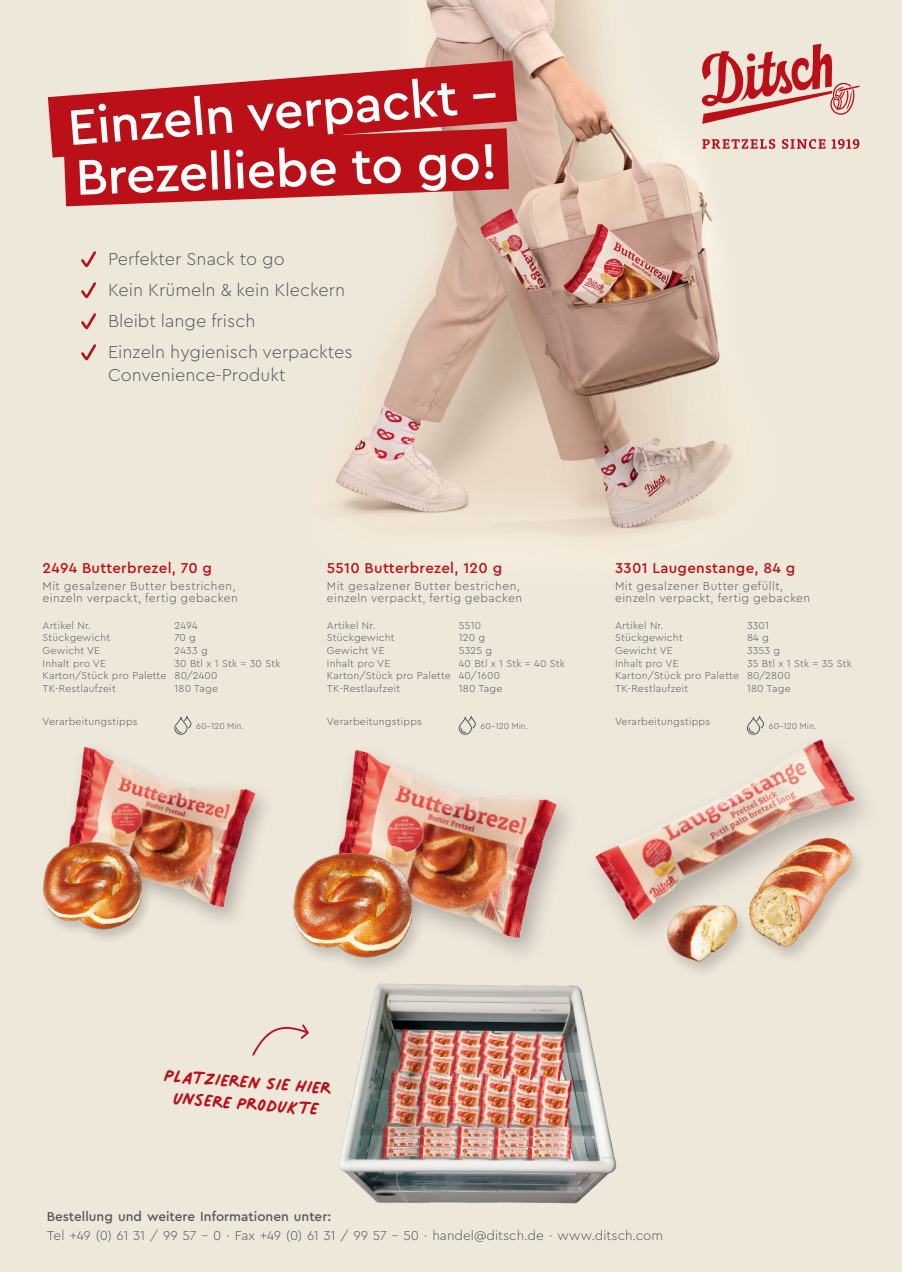
<style>
.page{position:relative;width:902px;height:1272px;background:#fff}
.page>*{position:absolute;margin:0;border:0;box-sizing:border-box;transform-origin:0 0}
.H1_DE_Cera_39pt{font:500 52.2px "Cera Pro";color:#fff}
.Beschriftung_Palmer{font:37.5px "Palmer Lake Print";color:#bb1018}
.t1{font:300 18px/22.5px "Cera Pro";color:#57585a}
.Produktname_Deutsch_bold_8pt{font:500 15px "Cera Pro";letter-spacing:.02em;color:#bb1018}
.t2{font:300 13.5px/19.5px "Cera Pro";letter-spacing:-.005em;color:#57585a}
.Produktbeschreibung_Deutsch_light_7pt{font:300 12px/12px "Cera Pro";letter-spacing:.035em;color:#57585a}
.Produktbeschreibung_Deutsch_light_7pt-2{font:300 10.5px "Cera Pro";letter-spacing:.02em;color:#57585a}
.Produkt_Legende_Deutsch_light_6_pt{font:300 9px "Cera Pro";color:#57585a}
.Produkt_Legende_Englisch_light_italic_6_{font:300 9px "Cera Pro";color:#57585a}
.s1{font-weight:500}
</style>
<div class="page">
<div style="left:0;top:0;width:901px;height:1271px;background:#eee8db"></div>
<svg style="left:81px;top:251px;width:15px;height:17px"></svg>
<svg style="left:81px;top:282px;width:15px;height:17px"></svg>
<svg style="left:81px;top:313px;width:15px;height:17px"></svg>
<svg style="left:81px;top:344px;width:15px;height:17px"></svg>
<img style="left:332px;top:0;width:490px;height:536px">
<svg style="left:702px;top:139px;width:157px;height:10px"></svg>
<svg style="left:701px;top:44px;width:158px;height:80px"></svg>
<img style="left:348px;top:749px;width:220px;height:205px">
<img style="left:76px;top:747px;width:189px;height:173px">
<img style="left:595px;top:739px;width:270px;height:196px">
<svg style="left:174px;top:716px;width:18px;height:19px"></svg>
<svg style="left:458px;top:716px;width:18px;height:19px"></svg>
<svg style="left:746px;top:716px;width:18px;height:19px"></svg>
<img style="left:338px;top:984px;width:279px;height:220px">
<svg style="left:252px;top:1024px;width:57px;height:32px"></svg>
<svg style="left:48px;top:61px;width:469px;height:145px"></svg>
<img style="left:43px;top:804px;width:127px;height:135px">
<img style="left:255px;top:807px;width:190px;height:191px">
<img style="left:640px;top:820px;width:225px;height:152px">
<p class="H1_DE_Cera_39pt" style="left:65px;top:95px;width:432px;rotate:-5deg">Einzeln verpackt –</p>
<p class="H1_DE_Cera_39pt" style="left:74px;top:142px;width:423px;rotate:-2deg">Brezelliebe to go!</p>
<p class="t1" style="left:108px;top:247px;width:178px">Perfekter Snack to go</p>
<p class="t1" style="left:108px;top:278px;width:238px">Kein Krümeln &amp; kein Kleckern</p>
<p class="t1" style="left:108px;top:309px;width:149px">Bleibt lange frisch</p>
<p class="t1" style="left:108px;top:340px;width:246px">Einzeln hygienisch verpacktes<br>Convenience-Produkt</p>
<p class="Produktname_Deutsch_bold_8pt" style="left:43px;top:558px;width:171px">2494 Butterbrezel, 70 g</p>
<p class="Produktbeschreibung_Deutsch_light_7pt" style="left:43px;top:579px;width:197px;line-height:12.5px">Mit gesalzener Butter bestrichen, einzeln verpackt, fertig gebacken</p>
<p class="Produktbeschreibung_Deutsch_light_7pt-2" style="left:43px;top:618px;width:50px">Artikel Nr.</p>
<p class="Produktbeschreibung_Deutsch_light_7pt-2" style="left:43px;top:631px;width:69px">Stückgewicht</p>
<p class="Produktbeschreibung_Deutsch_light_7pt-2" style="left:43px;top:643px;width:59px">Gewicht VE</p>
<p class="Produktbeschreibung_Deutsch_light_7pt-2" style="left:43px;top:656px;width:65px">Inhalt pro VE</p>
<p class="Produktbeschreibung_Deutsch_light_7pt-2" style="left:43px;top:668px;width:125px">Karton/Stück pro Palette</p>
<p class="Produktbeschreibung_Deutsch_light_7pt-2" style="left:43px;top:681px;width:75px">TK-Restlaufzeit</p>
<p class="Produktbeschreibung_Deutsch_light_7pt-2" style="left:43px;top:715px;width:97px">Verarbeitungstipps</p>
<p class="Produktbeschreibung_Deutsch_light_7pt-2" style="left:174px;top:618px;width:25px">2494</p>
<p class="Produktbeschreibung_Deutsch_light_7pt-2" style="left:174px;top:631px;width:23px">70 g</p>
<p class="Produktbeschreibung_Deutsch_light_7pt-2" style="left:174px;top:643px;width:35px">2433 g</p>
<p class="Produktbeschreibung_Deutsch_light_7pt-2" style="left:174px;top:656px;width:107px">30 Btl x 1 Stk = 30 Stk</p>
<p class="Produktbeschreibung_Deutsch_light_7pt-2" style="left:174px;top:668px;width:44px">80/2400</p>
<p class="Produktbeschreibung_Deutsch_light_7pt-2" style="left:174px;top:681px;width:45px">180 Tage</p>
<p class="Produkt_Legende_Deutsch_light_6_pt" style="left:196px;top:720px;width:49px">60-120 Min.</p>
<p class="Produktname_Deutsch_bold_8pt" style="left:327px;top:558px;width:177px">5510 Butterbrezel, 120 g</p>
<p class="Produktbeschreibung_Deutsch_light_7pt" style="left:327px;top:579px;width:197px">Mit gesalzener Butter bestrichen, einzeln verpackt, fertig gebacken</p>
<p class="Produktbeschreibung_Deutsch_light_7pt-2" style="left:327px;top:618px;width:50px">Artikel Nr.</p>
<p class="Produktbeschreibung_Deutsch_light_7pt-2" style="left:327px;top:631px;width:69px">Stückgewicht</p>
<p class="Produktbeschreibung_Deutsch_light_7pt-2" style="left:327px;top:643px;width:59px">Gewicht VE</p>
<p class="Produktbeschreibung_Deutsch_light_7pt-2" style="left:327px;top:656px;width:65px">Inhalt pro VE</p>
<p class="Produktbeschreibung_Deutsch_light_7pt-2" style="left:327px;top:668px;width:125px">Karton/Stück pro Palette</p>
<p class="Produktbeschreibung_Deutsch_light_7pt-2" style="left:327px;top:681px;width:75px">TK-Restlaufzeit</p>
<p class="Produktbeschreibung_Deutsch_light_7pt-2" style="left:327px;top:715px;width:97px">Verarbeitungstipps</p>
<p class="Produktbeschreibung_Deutsch_light_7pt-2" style="left:459px;top:618px;width:24px">5510</p>
<p class="Produktbeschreibung_Deutsch_light_7pt-2" style="left:459px;top:631px;width:28px">120 g</p>
<p class="Produktbeschreibung_Deutsch_light_7pt-2" style="left:459px;top:643px;width:35px">5325 g</p>
<p class="Produktbeschreibung_Deutsch_light_7pt-2" style="left:459px;top:656px;width:107px">40 Btl x 1 Stk = 40 Stk</p>
<p class="Produktbeschreibung_Deutsch_light_7pt-2" style="left:459px;top:668px;width:43px">40/1600</p>
<p class="Produktbeschreibung_Deutsch_light_7pt-2" style="left:459px;top:681px;width:45px">180 Tage</p>
<p class="Produkt_Legende_Deutsch_light_6_pt" style="left:480px;top:720px;width:49px">60-120 Min.</p>
<p class="Produktname_Deutsch_bold_8pt" style="left:615px;top:558px;width:182px">3301 Laugenstange, 84 g</p>
<p class="Produktbeschreibung_Deutsch_light_7pt" style="left:615px;top:579px;width:197px">Mit gesalzener Butter gefüllt, einzeln verpackt, fertig gebacken</p>
<p class="Produktbeschreibung_Deutsch_light_7pt-2" style="left:615px;top:618px;width:50px">Artikel Nr.</p>
<p class="Produktbeschreibung_Deutsch_light_7pt-2" style="left:615px;top:631px;width:69px">Stückgewicht</p>
<p class="Produktbeschreibung_Deutsch_light_7pt-2" style="left:615px;top:643px;width:59px">Gewicht VE</p>
<p class="Produktbeschreibung_Deutsch_light_7pt-2" style="left:615px;top:656px;width:65px">Inhalt pro VE</p>
<p class="Produktbeschreibung_Deutsch_light_7pt-2" style="left:615px;top:668px;width:125px">Karton/Stück pro Palette</p>
<p class="Produktbeschreibung_Deutsch_light_7pt-2" style="left:615px;top:681px;width:75px">TK-Restlaufzeit</p>
<p class="Produktbeschreibung_Deutsch_light_7pt-2" style="left:615px;top:715px;width:97px">Verarbeitungstipps</p>
<p class="Produktbeschreibung_Deutsch_light_7pt-2" style="left:747px;top:618px;width:24px">3301</p>
<p class="Produktbeschreibung_Deutsch_light_7pt-2" style="left:747px;top:631px;width:23px">84 g</p>
<p class="Produktbeschreibung_Deutsch_light_7pt-2" style="left:747px;top:643px;width:35px">3353 g</p>
<p class="Produktbeschreibung_Deutsch_light_7pt-2" style="left:747px;top:656px;width:106px">35 Btl x 1 Stk = 35 Stk</p>
<p class="Produktbeschreibung_Deutsch_light_7pt-2" style="left:747px;top:668px;width:45px">80/2800</p>
<p class="Produktbeschreibung_Deutsch_light_7pt-2" style="left:747px;top:681px;width:45px">180 Tage</p>
<p class="Produkt_Legende_Englisch_light_italic_6_" style="left:768px;top:720px;width:49px">60-120 Min.</p>
<p class="Beschriftung_Palmer" style="left:166px;top:1055px;width:169px;rotate:5deg">Platzieren Sie hier</p>
<p class="Beschriftung_Palmer" style="left:175px;top:1078px;width:147px;rotate:5deg">unsere Produkte</p>
<p class="t2" style="left:47px;top:1205px;width:618px"><span class="s1">Bestellung und weitere Informationen unter:<br></span>Tel +49 (0) 61 31 / 99 57 - 0 · Fax +49 (0) 61 31 / 99 57 - 50 · handel@ditsch.de · www.ditsch.com</p>
</div>
